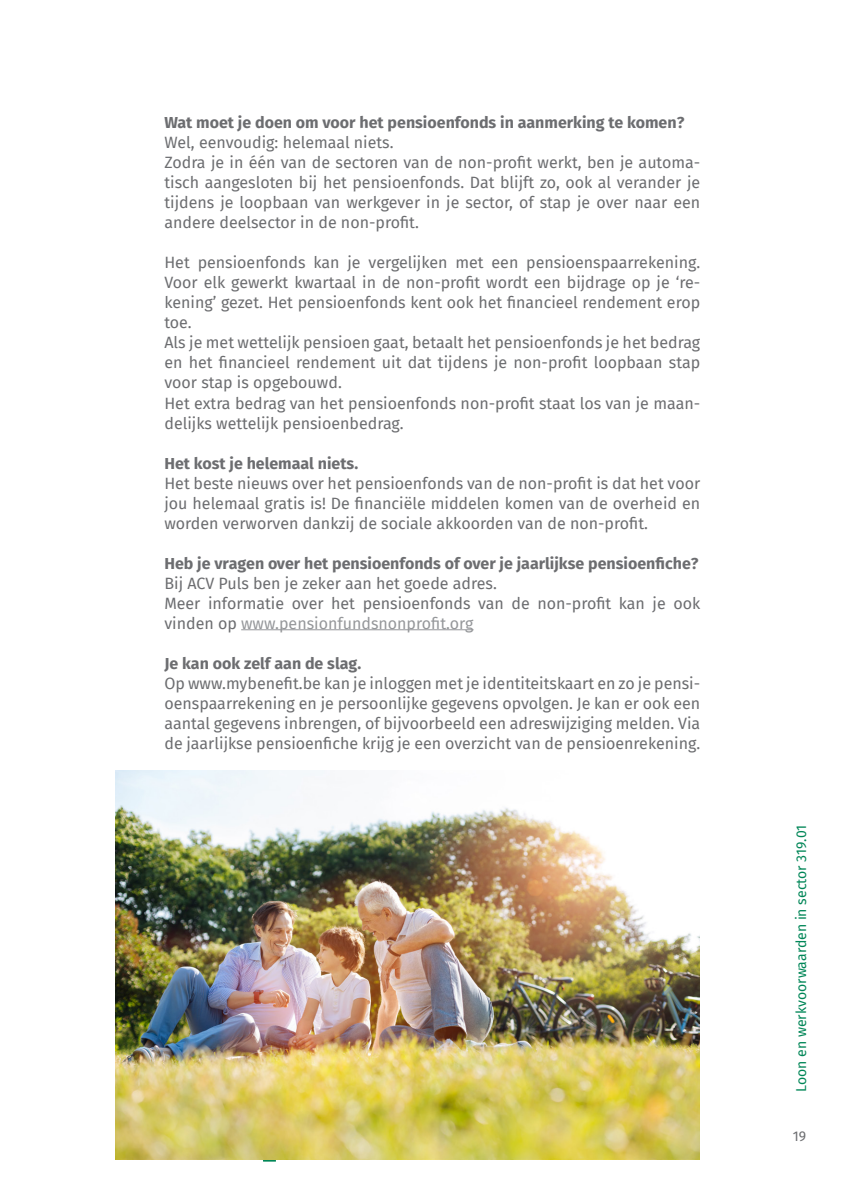
<style>
.page{position:relative;width:842px;height:1191px;background:#fff}
.page>*{position:absolute;margin:0;border:0;box-sizing:border-box;transform-origin:0 0}
.body_inspringen{font:16px/20px "Fira Sans";color:#6c6d70;text-align:justify}
.body_bold_inspringen{font:700 16px "Fira Sans";color:#6c6d70}
.t1{font:14px "Fira Sans";color:#008657}
.t2{font:14px "Fira Sans";color:#6c6d70}
.s1{color:#95979a}
</style>
<div class="page">
<svg style="left:256px;top:1159px;width:22px;height:2px"></svg>
<hr style="left:241px;top:629px;width:232px;height:1px;background:#95979a">
<img style="left:115px;top:770px;width:585px;height:389px">
<p class="body_bold_inspringen" style="left:164px;top:109px;width:521px">Wat moet je doen om voor het pensioenfonds in aanmerking te komen?</p>
<p class="body_inspringen" style="left:164px;top:132px;width:231px">Wel, eenvoudig: helemaal niets.</p>
<p class="body_inspringen" style="left:164px;top:152px;width:537px">Zodra je in één van de sectoren van de non-profit werkt, ben je automa&shy;tisch aangesloten bij het pensioenfonds. Dat blijft zo, ook al verander je tijdens je loopbaan van werkgever in je sector, of stap je over naar een andere deelsector in de non-profit.</p>
<p class="body_inspringen" style="left:164px;top:252px;width:537px">Het pensioenfonds kan je vergelijken met een pensioenspaarrekening.<br>Voor elk gewerkt kwartaal in de non-profit wordt een bijdrage op je ‘re&shy;kening’ gezet. Het pensioenfonds kent ook het financieel rendement erop toe.</p>
<p class="body_inspringen" style="left:164px;top:332px;width:537px">Als je met wettelijk pensioen gaat, betaalt het pensioenfonds je het bedrag en het financieel rendement uit dat tijdens je non-profit loopbaan stap voor stap is opgebouwd.</p>
<p class="body_inspringen" style="left:164px;top:392px;width:537px">Het extra bedrag van het pensioenfonds non-profit staat los van je maan&shy;delijks wettelijk pensioenbedrag.</p>
<p class="body_bold_inspringen" style="left:164px;top:449px;width:195px">Het kost je helemaal niets.</p>
<p class="body_inspringen" style="left:164px;top:472px;width:537px">Het beste nieuws over het pensioenfonds van de non-profit is dat het voor jou helemaal gratis is! De financiële middelen komen van de overheid en worden verworven dankzij de sociale akkoorden van de non-profit.</p>
<p class="body_bold_inspringen" style="left:164px;top:549px;width:536px">Heb je vragen over het pensioenfonds of over je jaarlijkse pensioenfiche?</p>
<p class="body_inspringen" style="left:164px;top:572px;width:334px">Bij ACV Puls ben je zeker aan het goede adres.</p>
<p class="body_inspringen" style="left:164px;top:592px;width:537px">Meer informatie over het pensioenfonds van de non-profit kan je ook vinden op <span class="s1">www.pensionfundsnonprofit.org</span></p>
<p class="body_bold_inspringen" style="left:164px;top:649px;width:198px">Je kan ook zelf aan de slag.</p>
<p class="body_inspringen" style="left:164px;top:672px;width:537px">Op www.mybenefit.be kan je inloggen met je identiteitskaart en zo je pensi&shy;oenspaarrekening en je persoonlijke gegevens opvolgen. Je kan er ook een aantal gegevens inbrengen, of bijvoorbeeld een adreswijziging melden. Via de jaarlijkse pensioenfiche krijg je een overzicht van de pensioenrekening.</p>
<p class="t1" style="left:790px;top:1091px;width:268px;rotate:-90deg">Loon en werkvoorwaarden in sector 319.01</p>
<p class="t2" style="left:793px;top:1125px;width:15px">19</p>
</div>
